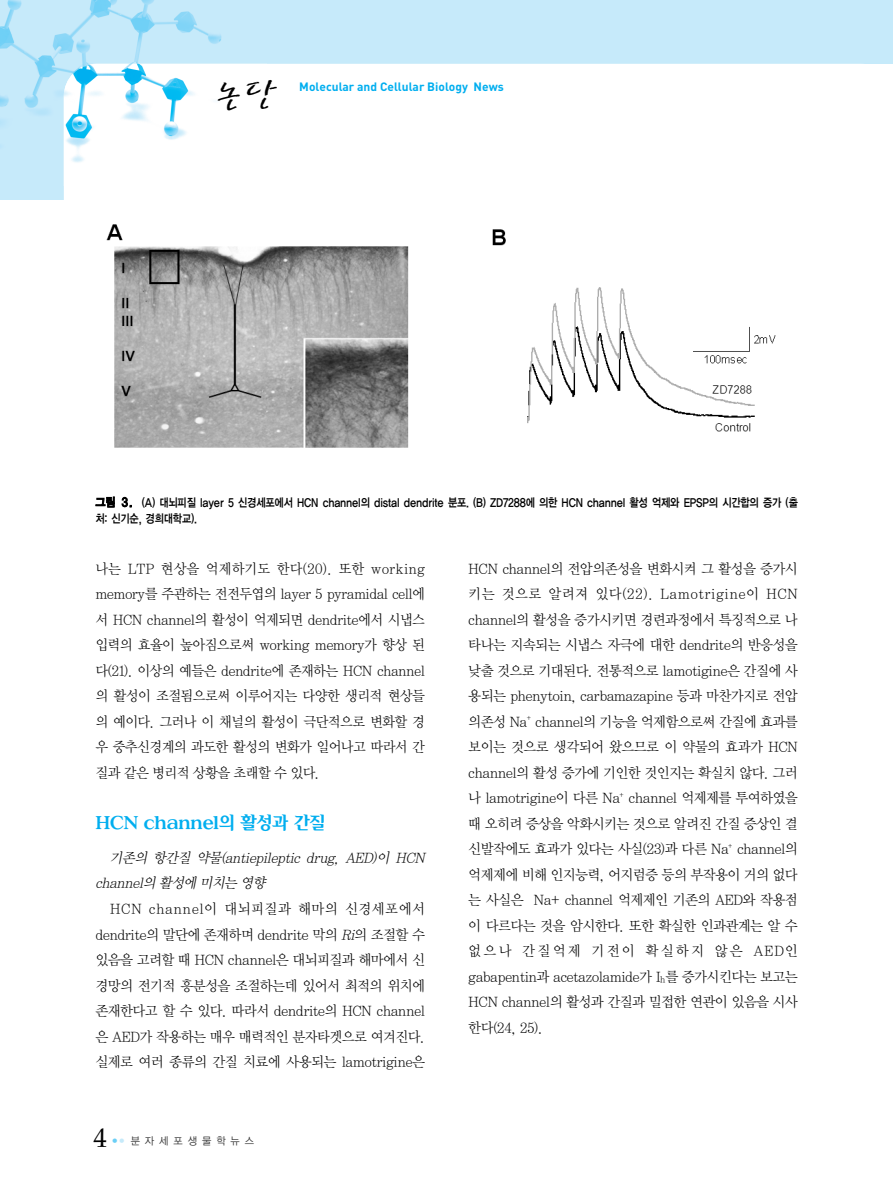
<style>
.page{position:relative;width:893px;height:1190px;background:#fff}
.page>*{position:absolute;margin:0;border:0;box-sizing:border-box;transform-origin:0 0}
.t1{font:37.35px "San Bs B";color:#000;scale:1.05 1}
.t2{font:27px "Palatino";color:#000}
.t3{font:18px "Iris M";letter-spacing:-.075em;color:#00aeef;scale:.95 1}
.t4{font:14.25px/25.5px "Y Mj O12";letter-spacing:-.095em;color:#000;text-align:justify;scale:.96 1}
.t5{font:14.25px/25.5px "Y Mj O12";letter-spacing:-.095em;color:#000;text-align:justify;scale:.95 1}
.t6{font:italic 14.25px/25.5px "Y Mj O12";color:#000;scale:.95 1}
.t7{font:700 12px "DIN";color:#00aeef}
.t8{font:11.7px/16.5px "YGO14";letter-spacing:-.085em;color:#000;scale:.85 1}
.t9{font:10.5px "YGO12";letter-spacing:.43em;color:#333;scale:.95 1}
.s1{font-family:"YGO13"}
.s2{font-style:italic}
.s3{font-family:"Y Mj O12";font-size:7.5px;color:#6bcff6}
.s4{font-family:"Y Mj O12";font-size:7.5px;color:#c6eafa}
</style>
<div class="page">
<div style="left:0;top:0;width:892px;height:200px;background:#c6eafa"></div>
<img style="left:0;top:0;width:266px;height:185px">
<div style="left:64px;top:64px;width:828px;height:191px;background:#fff;border-radius:33px"></div>
<img style="left:64px;top:64px;width:131px;height:99px">
<div style="left:748px;top:64px;width:144px;height:191px;background:#fff"></div>
<img style="left:106px;top:224px;width:303px;height:224px">
<img style="left:492px;top:229px;width:284px;height:203px">
<h1 class="t1" style="left:213px;top:79px;width:63px">논단</h1>
<p class="t7" style="left:299px;top:83px;width:206px">Molecular and Cellular Biology News</p>
<p class="t8" style="left:95px;top:494px;width:828px"><span class="s1">그림 3.</span> (A) 대뇌피질 layer 5 신경세포에서 HCN channel의 distal dendrite 분포. (B) ZD7288에 의한 HCN channel 활성 억제와 EPSP의 시간합의 증가 (출 처: 신기순, 경희대학교).</p>
<p class="t5" style="left:95px;top:556px;width:349px">나는 LTP 현상을 억제하기도 한다(20). 또한 working memory를 주관하는 전전두엽의 layer 5 pyramidal cell에 서 HCN channel의 활성이 억제되면 dendrite에서 시냅스 입력의 효율이 높아짐으로써 working memory가 향상 된 다(21). 이상의 예들은 dendrite에 존재하는 HCN channel 의 활성이 조절됨으로써 이루어지는 다양한 생리적 현상들 의 예이다. 그러나 이 채널의 활성이 극단적으로 변화할 경 우 중추신경계의 과도한 활성의 변화가 일어나고 따라서 간 질과 같은 병리적 상황을 초래할 수 있다.</p>
<p class="t3" style="left:95px;top:814px;width:244px">HCN channel의 활성과 간질</p>
<p class="t6" style="left:95px;top:845px;width:352px;text-indent:14px">기존의 항간질 약물(antiepileptic drug, AED)이 HCN channel의 활성에 미치는 영향</p>
<p class="t4" style="left:95px;top:896px;width:345px;text-indent:14px">HCN channel이 대뇌피질과 해마의 신경세포에서 dendrite의 말단에 존재하며 dendrite 막의 <span class="s2">Ri</span>의 조절할 수 있음을 고려할 때 HCN channel은 대뇌피질과 해마에서 신 경망의 전기적 흥분성을 조절하는데 있어서 최적의 위치에 존재한다고 할 수 있다. 따라서 dendrite의 HCN channel 은 AED가 작용하는 매우 매력적인 분자타겟으로 여겨진다. 실제로 여러 종류의 간질 치료에 사용되는 lamotrigine은</p>
<h2 class="t2" style="left:94px;top:1127px;width:15px">4</h2>
<p class="t9" style="left:111px;top:1136px;width:152px"><span class="s3">●</span><span class="s4">●</span> 분자세포생물학뉴스</p>
<p class="t4" style="left:468px;top:556px;width:345px">HCN channel의 전압의존성을 변화시켜 그 활성을 증가시 키는 것으로 알려져 있다(22). Lamotrigine이 HCN channel의 활성을 증가시키면 경련과정에서 특징적으로 나 타나는 지속되는 시냅스 자극에 대한 dendrite의 반응성을 낮출 것으로 기대된다. 전통적으로 lamotigine은 간질에 사 용되는 phenytoin, carbamazapine 등과 마찬가지로 전압 의존성 Na<sup>+</sup> channel의 기능을 억제함으로써 간질에 효과를 보이는 것으로 생각되어 왔으므로 이 약물의 효과가 HCN channel의 활성 증가에 기인한 것인지는 확실치 않다. 그러 나 lamotrigine이 다른 Na<sup>+</sup> channel 억제제를 투여하였을 때 오히려 증상을 악화시키는 것으로 알려진 간질 증상인 결 신발작에도 효과가 있다는 사실(23)과 다른 Na<sup>+</sup> channel의 억제제에 비해 인지능력, 어지럼증 등의 부작용이 거의 없다 는 사실은 Na+ channel 억제제인 기존의 AED와 작용점 이 다르다는 것을 암시한다. 또한 확실한 인과관계는 알 수 없으나 간질억제 기전이 확실하지 않은 AED인 gabapentin과 acetazolamide가 I<sub>h</sub>를 증가시킨다는 보고는 HCN channel의 활성과 간질과 밀접한 연관이 있음을 시사 한다(24, 25).</p>
</div>
